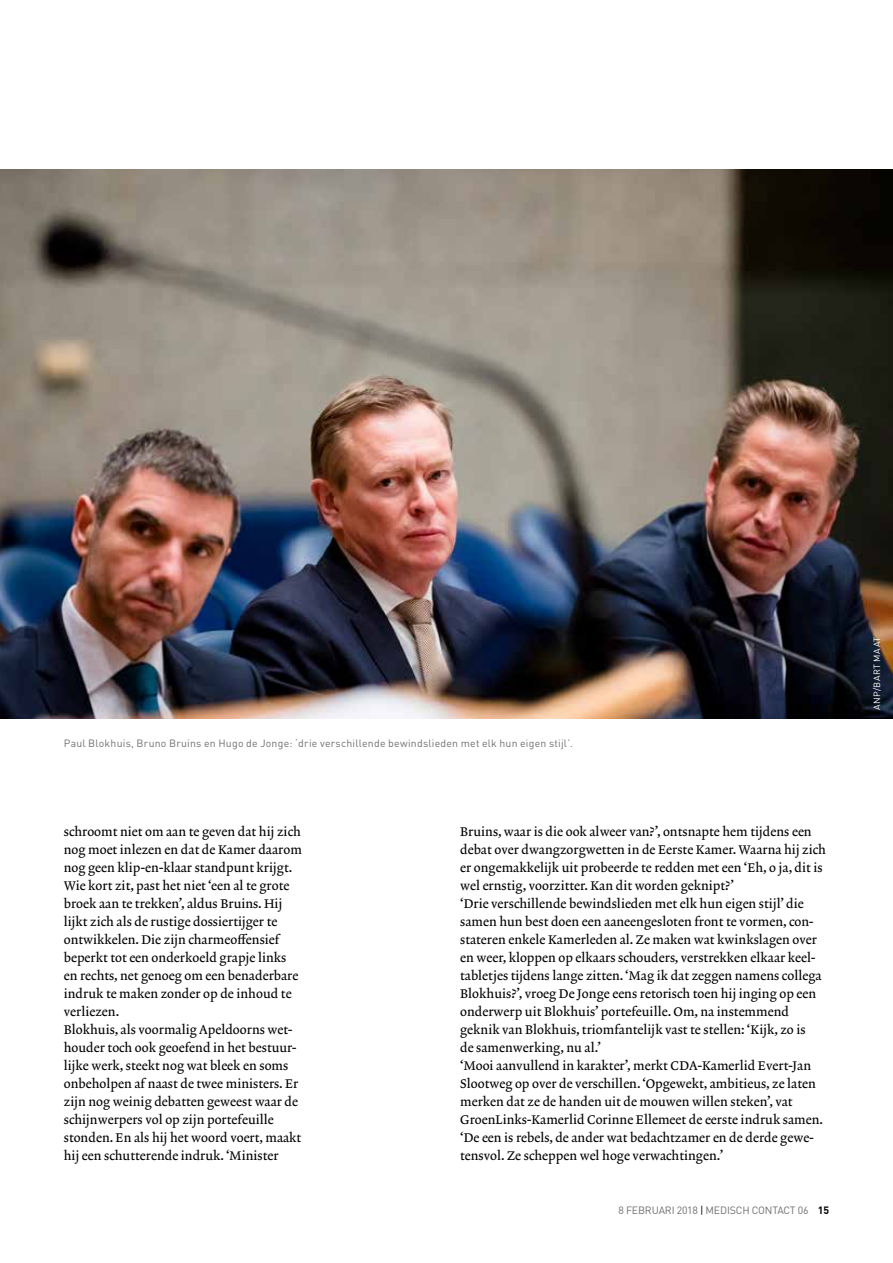
<style>
.page{position:relative;width:893px;height:1263px;background:#fff}
.page>*{position:absolute;margin:0;border:0;box-sizing:border-box;transform-origin:0 0}
.t1{font:12.75px/18px "Lexicon No 2 Roman A";color:#000}
.t2{font:10.5px "DINOT";letter-spacing:.02em;color:#706f6f}
.t3{font:10.5px "DINOT";letter-spacing:-.015em;color:#706f6f}
.t4{font:9px "DINOT";letter-spacing:.055em;color:#fff}
.s1{color:#000}
.s2{font-weight:700;color:#000}
</style>
<div class="page">
<img style="left:0;top:169px;width:893px;height:550px">
<p class="t2" style="left:64px;top:736px;width:511px">Paul Blokhuis, Bruno Bruins en Hugo de Jonge: ‘drie verschillende bewindslieden met elk hun eigen stijl’.</p>
<p class="t1" style="left:64px;top:823px;width:240px">schroomt niet om aan te geven dat hij zich nog moet inlezen en dat de Kamer daarom nog geen klip-en-klaar standpunt krijgt.<br>Wie kort zit, past het niet ‘een al te grote broek aan te trekken’, aldus Bruins. Hij lijkt zich als de rustige dossiertijger te ontwikkelen. Die zijn charmeoffensief beperkt tot een onderkoeld grapje links en rechts, net genoeg om een benaderbare indruk te maken zonder op de inhoud te verliezen.<br>Blokhuis, als voormalig Apeldoorns wet&shy;houder toch ook geoefend in het bestuur&shy;lijke werk, steekt nog wat bleek en soms onbeholpen af naast de twee ministers. Er zijn nog weinig debatten geweest waar de schijnwerpers vol op zijn portefeuille stonden. En als hij het woord voert, maakt hij een schutterende indruk. ‘Minister</p>
<p class="t1" style="left:460px;top:823px;width:367px">Bruins, waar is die ook alweer van?’, ontsnapte hem tijdens een debat over dwangzorgwetten in de Eerste Kamer. Waarna hij zich er ongemakkelijk uit probeerde te redden met een ‘Eh, o ja, dit is wel ernstig, voorzitter. Kan dit worden geknipt?’<br>‘Drie verschillende bewindslieden met elk hun eigen stijl’ die samen hun best doen een aaneengesloten front te vormen, con&shy;stateren enkele Kamerleden al. Ze maken wat kwinkslagen over en weer, kloppen op elkaars schouders, verstrekken elkaar keel&shy;tabletjes tijdens lange zitten. ‘Mag ik dat zeggen namens collega Blokhuis?’, vroeg De Jonge eens retorisch toen hij inging op een onderwerp uit Blokhuis’ portefeuille. Om, na instemmend geknik van Blokhuis, triomfantelijk vast te stellen: ‘Kijk, zo is<br>de samenwerking, nu al.’<br>‘Mooi aanvullend in karakter’, merkt CDA-Kamerlid Evert-Jan Slootweg op over de verschillen. ‘Opgewekt, ambitieus, ze laten merken dat ze de handen uit de mouwen willen steken’, vat GroenLinks-Kamerlid Corinne Ellemeet de eerste indruk samen. ‘De een is rebels, de ander wat bedachtzamer en de derde gewe&shy;tensvol. Ze scheppen wel hoge verwachtingen.’</p>
<p class="t3" style="left:618px;top:1203px;width:212px">8 FEBRUARI 2018 <span class="s1">|</span> MEDISCH CONTACT 06 <span class="s2">15</span></p>
<p class="t4" style="left:871px;top:710px;width:75px;rotate:-90deg">ANP/BART MAAT</p>
</div>
